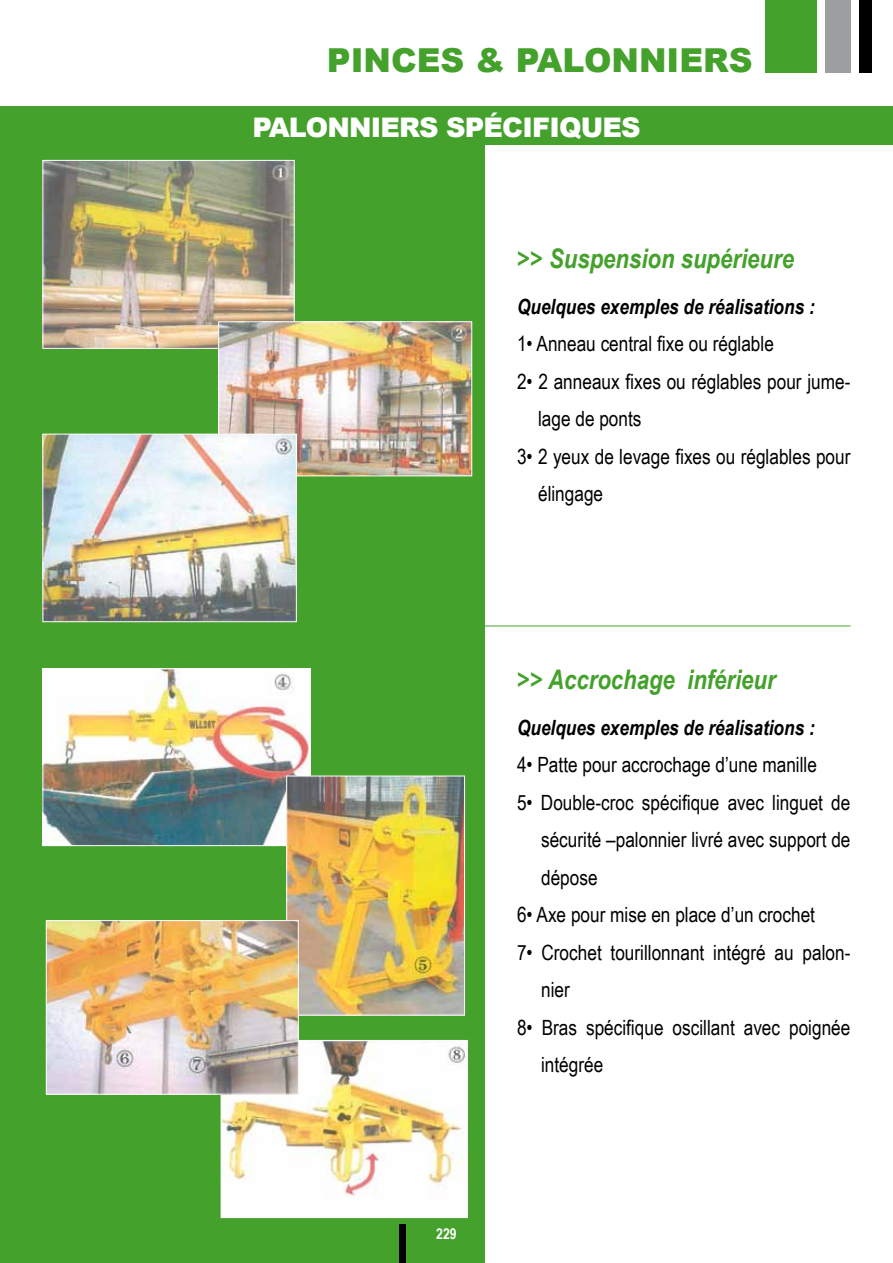
<style>
.page{position:relative;width:893px;height:1263px;background:#fff}
.page>*{position:absolute;margin:0;border:0;box-sizing:border-box;transform-origin:0 0}
.t1{font:900 33px "Arial";color:#44a12b}
.t2{font:italic 700 27px "Arial Narrow";color:#44a12b}
.t3{font:900 27px "Arial";letter-spacing:-.03em;color:#fff}
.t4{font:21px "Arial Narrow";color:#000}
.t5{font:italic 700 21px "Arial Narrow";color:#000}
.t6{font:700 15px "Arial Narrow";color:#fff}
</style>
<div class="page">
<div style="left:825px;top:0;width:25px;height:72px;background:#9c9e9f"></div>
<div style="left:859px;top:0;width:13px;height:72px;background:#000"></div>
<div style="left:0;top:125px;width:485px;height:1138px;background:#44a12b"></div>
<div style="left:765px;top:0;width:51px;height:72px;background:#44a12b"></div>
<img style="left:45px;top:162px;width:248px;height:185px">
<div style="left:43px;top:160px;width:252px;height:189px;border:1px solid #fff"></div>
<img style="left:220px;top:323px;width:250px;height:151px">
<div style="left:218px;top:321px;width:254px;height:155px;border:1px solid #fff"></div>
<div style="left:0;top:106px;width:893px;height:39px;background:#44a12b"></div>
<div style="left:400px;top:1225px;width:6px;height:38px;background:#000"></div>
<img style="left:45px;top:436px;width:250px;height:184px">
<div style="left:43px;top:434px;width:254px;height:188px;border:1px solid #fff"></div>
<img style="left:45px;top:670px;width:264px;height:174px">
<div style="left:43px;top:668px;width:268px;height:178px;border:1px solid #fff"></div>
<img style="left:288px;top:778px;width:175px;height:235px">
<div style="left:286px;top:776px;width:179px;height:239px;border:1px solid #fff"></div>
<hr style="left:431px;top:626px;width:419px;height:1px;background:#44a12b">
<img style="left:223px;top:1042px;width:243px;height:174px">
<div style="left:221px;top:1040px;width:247px;height:178px;border:1px solid #fff"></div>
<img style="left:48px;top:922px;width:249px;height:170px">
<div style="left:46px;top:920px;width:253px;height:174px;border:1px solid #fff"></div>
<h1 class="t1" style="left:327px;top:42px;width:427px">PINCES &amp; PALONNIERS</h1>
<p class="t3" style="left:252px;top:112px;width:390px">PALONNIERS SPÉCIFIQUES</p>
<p class="t2" style="left:517px;top:242px;width:278px">&gt;&gt; suspension supérieure</p>
<p class="t5" style="left:517px;top:294px;width:299px">Quelques exemples de réalisations :</p>
<p class="t4" style="left:517px;top:332px;width:258px">1• Anneau central fixe ou réglable</p>
<p class="t4" style="left:517px;top:369px;width:335px">2• 2 anneaux fixes ou réglables pour jume-</p>
<p class="t4" style="left:538px;top:407px;width:105px">lage de ponts</p>
<p class="t4" style="left:517px;top:444px;width:335px">3• 2 yeux de levage fixes ou réglables pour</p>
<p class="t4" style="left:538px;top:482px;width:67px">élingage</p>
<p class="t6" style="left:436px;top:1225px;width:22px">229</p>
<p class="t2" style="left:517px;top:663px;width:262px">&gt;&gt; accrochage inférieur</p>
<p class="t5" style="left:517px;top:715px;width:299px">Quelques exemples de réalisations :</p>
<p class="t4" style="left:517px;top:753px;width:301px">4• Patte pour accrochage d’une manille</p>
<p class="t4" style="left:517px;top:790px;width:335px">5• Double-croc spécifique avec linguet de</p>
<p class="t4" style="left:541px;top:828px;width:311px">sécurité –palonnier livré avec support de</p>
<p class="t4" style="left:541px;top:865px;width:58px">dépose</p>
<p class="t4" style="left:517px;top:903px;width:299px">6• Axe pour mise en place d’un crochet</p>
<p class="t4" style="left:517px;top:940px;width:335px">7• Crochet tourillonnant intégré au palon-</p>
<p class="t4" style="left:541px;top:978px;width:30px">nier</p>
<p class="t4" style="left:517px;top:1015px;width:335px">8• Bras spécifique oscillant avec poignée</p>
<p class="t4" style="left:541px;top:1053px;width:64px">intégrée</p>
</div>
